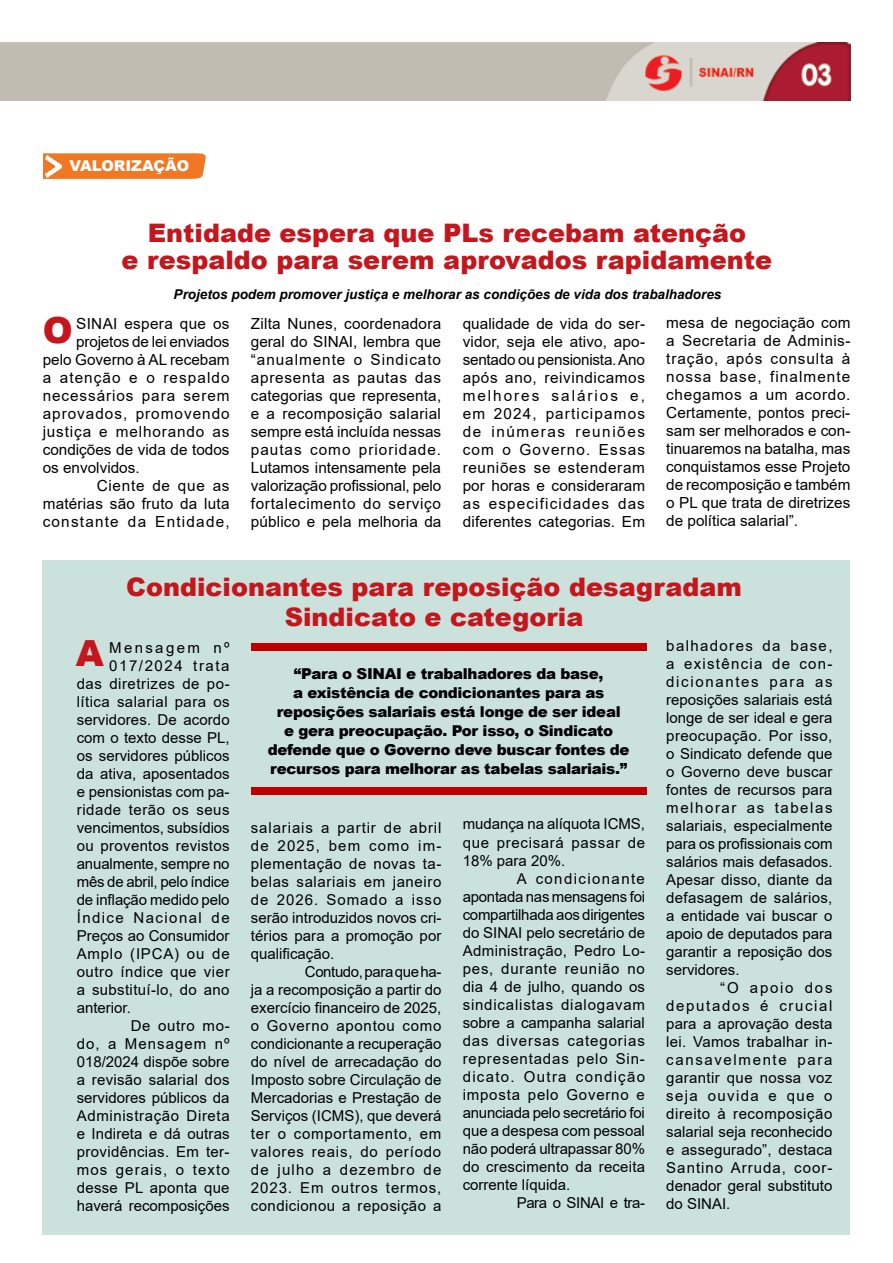
<style>
.page{position:relative;width:893px;height:1263px;background:#fff}
.page>*{position:absolute;margin:0;border:0;box-sizing:border-box;transform-origin:0 0}
.t1{font:900 36px "Arial";color:#c4161c}
.t2{font:900 25.5px/27px "Arial";color:#c4161c;text-align:center}
.t3{font:15.3px/18px "Arial";letter-spacing:.015em;color:#000;text-align:justify}
.t4{font:15.3px "Arial";letter-spacing:-.01em;color:#000}
.t5{font:15.3px "Arial";letter-spacing:.06em;color:#000}
.t6{font:15.3px "Arial";letter-spacing:.065em;color:#000}
.t7{font:15.3px "Arial";letter-spacing:.055em;color:#000}
.t8{font:15.3px "Arial";letter-spacing:.08em;color:#000}
.t9{font:15.3px "Arial";letter-spacing:.07em;color:#000}
.t10{font:15.3px "Arial";letter-spacing:.045em;color:#000}
.t11{font:15px/18px "Arial";letter-spacing:.005em;color:#000;text-align:justify}
.t12{font:900 15px/18.9px "Arial";letter-spacing:-.02em;color:#000;text-align:center}
.t13{font:15px "Arial";letter-spacing:.025em;color:#000}
.t14{font:15px "Arial";letter-spacing:.035em;color:#000}
.t15{font:15px "Arial";letter-spacing:.04em;color:#000}
.t16{font:15px "Arial";letter-spacing:-.015em;color:#000}
.t17{font:15px "Arial";letter-spacing:.03em;color:#000}
.t18{font:15px "Arial";letter-spacing:.095em;color:#000}
.t19{font:15px "Arial";letter-spacing:.075em;color:#000}
.t20{font:15px "Arial";letter-spacing:.05em;color:#000}
.t21{font:15px "Arial";letter-spacing:-.025em;color:#000}
.t22{font:15px "Arial";letter-spacing:.07em;color:#000}
.t23{font:15px "Arial";letter-spacing:.105em;color:#000}
.t24{font:900 15px "Arial";letter-spacing:-.005em;color:#fff}
.t25{font:15px "Arial";letter-spacing:.155em;color:#000}
.t26{font:15px "Arial";letter-spacing:.045em;color:#000}
.t27{font:italic 700 13.5px "Arial";color:#000}
</style>
<div class="page">
<img style="left:0;top:43px;width:850px;height:57px">
<div style="left:43px;top:154px;width:163px;height:25px;background:#f17722"></div>
<img style="left:46px;top:155px;width:16px;height:22px">
<div style="left:43px;top:560px;width:807px;height:674px;background:#cae1dc"></div>
<div style="left:251px;top:643px;width:395px;height:7px;background:#c00000"></div>
<div style="left:251px;top:788px;width:395px;height:7px;background:#c00000"></div>
<p class="t24" style="left:69px;top:155px;width:121px">VALORIZAÇÃO</p>
<h2 class="t2" style="left:122px;top:219px;width:652px">Entidade espera que PLs recebam atenção<br>e respaldo para serem aprovados rapidamente</h2>
<p class="t27" style="left:174px;top:285px;width:549px">Projetos podem promover justiça e melhorar as condições de vida dos trabalhadores</p>
<h1 class="t1" style="left:43px;top:304px;width:31px">O</h1>
<p class="t3" style="left:76px;top:314px;width:155px">SINAI espera que os</p>
<p class="t4" style="left:76px;top:331px;width:155px">projetos de lei enviados</p>
<p class="t3" style="left:43px;top:350px;width:188px">pelo Governo à AL recebam</p>
<p class="t9" style="left:43px;top:367px;width:188px">a atenção e o respaldo</p>
<p class="t5" style="left:43px;top:385px;width:188px">necessários para serem</p>
<p class="t6" style="left:43px;top:403px;width:188px">aprovados, promovendo</p>
<p class="t7" style="left:43px;top:421px;width:188px">justiça e melhorando as</p>
<p class="t3" style="left:43px;top:440px;width:188px">condições de vida de todos</p>
<p class="t3" style="left:43px;top:458px;width:98px">os envolvidos.</p>
<p class="t10" style="left:97px;top:475px;width:134px">Ciente de que as</p>
<p class="t3" style="left:43px;top:494px;width:188px">matérias são fruto da luta</p>
<p class="t8" style="left:43px;top:511px;width:189px">constante da Entidade,</p>
<p class="t3" style="left:251px;top:314px;width:192px">Zilta Nunes, coordenadora geral do SINAI, lembra que “anualmente o Sindicato apresenta as pautas das categorias que representa, e a recomposição salarial sempre está incluída nessas pautas como prioridade.<br>Lutamos intensamente pela valorização profissional, pelo fortalecimento do serviço público e pela melhoria da</p>
<p class="t3" style="left:463px;top:314px;width:184px">qualidade de vida do ser&shy;vidor, seja ele ativo, apo&shy;sentado ou pensionista. Ano após ano, reivindicamos melhores salários e, em 2024, participamos de inúmeras reuniões com o Governo. Essas reuniões se estenderam por horas e consideraram as especificidades das diferentes categorias. Em</p>
<p class="t3" style="left:666px;top:314px;width:186px">mesa de negociação com a Secretaria de Adminis&shy;tração, após consulta à nossa base, finalmente chegamos a um acordo.<br>Certamente, pontos preci&shy;sam ser melhorados e con&shy;tinuaremos na batalha, mas conquistamos esse Projeto de recomposição e também o PL que trata de diretrizes de política salarial”.</p>
<h2 class="t2" style="left:126px;top:571px;width:617px;line-height:30px">Condicionantes para reposição desagradam<br>Sindicato e categoria</h2>
<h1 class="t1" style="left:76px;top:627px;width:30px">A</h1>
<p class="t25" style="left:109px;top:637px;width:122px">Mensagem nº</p>
<p class="t23" style="left:109px;top:655px;width:122px">017/2024 trata</p>
<p class="t14" style="left:77px;top:673px;width:154px">das diretrizes de po-</p>
<p class="t17" style="left:77px;top:691px;width:154px">lítica salarial para os</p>
<p class="t11" style="left:77px;top:711px;width:154px">servidores. De acordo</p>
<p class="t11" style="left:77px;top:729px;width:154px">com o texto desse PL,</p>
<p class="t11" style="left:77px;top:747px;width:154px">os servidores públicos</p>
<p class="t11" style="left:77px;top:765px;width:154px">da ativa, aposentados</p>
<p class="t11" style="left:77px;top:783px;width:154px">e pensionistas com pa-</p>
<p class="t15" style="left:77px;top:799px;width:154px">ridade terão os seus</p>
<p class="t11" style="left:77px;top:819px;width:154px">vencimentos, subsídios</p>
<p class="t11" style="left:77px;top:837px;width:154px">ou proventos revistos</p>
<p class="t11" style="left:77px;top:855px;width:154px">anualmente, sempre no</p>
<p class="t16" style="left:77px;top:871px;width:154px">mês de abril, pelo índice</p>
<p class="t11" style="left:77px;top:891px;width:154px">de inflação medido pelo</p>
<p class="t18" style="left:77px;top:907px;width:154px">Índice Nacional de</p>
<p class="t11" style="left:77px;top:927px;width:154px">Preços ao Consumidor</p>
<p class="t20" style="left:77px;top:943px;width:154px">Amplo (IPCA) ou de</p>
<p class="t14" style="left:77px;top:961px;width:154px">outro índice que vier</p>
<p class="t13" style="left:77px;top:979px;width:154px">a substituí-lo, do ano</p>
<p class="t11" style="left:77px;top:999px;width:56px">anterior.</p>
<p class="t26" style="left:131px;top:1015px;width:100px">De outro mo-</p>
<p class="t22" style="left:77px;top:1033px;width:154px">do, a Mensagem nº</p>
<p class="t11" style="left:77px;top:1053px;width:154px">018/2024 dispõe sobre</p>
<p class="t11" style="left:77px;top:1071px;width:154px">a revisão salarial dos</p>
<p class="t11" style="left:77px;top:1089px;width:154px">servidores públicos da</p>
<p class="t15" style="left:77px;top:1105px;width:154px">Administração Direta</p>
<p class="t11" style="left:77px;top:1125px;width:154px">e Indireta e dá outras</p>
<p class="t13" style="left:77px;top:1141px;width:154px">providências. Em ter-</p>
<p class="t19" style="left:77px;top:1159px;width:154px">mos gerais, o texto</p>
<p class="t11" style="left:77px;top:1179px;width:154px">desse PL aponta que</p>
<p class="t11" style="left:77px;top:1197px;width:154px">haverá recomposições</p>
<p class="t12" style="left:268px;top:664px;width:363px">“Para o SINAI e trabalhadores da base,<br>a existência de condicionantes para as reposições salariais está longe de ser ideal<br>e gera preocupação. Por isso, o Sindicato defende que o Governo deve buscar fontes de recursos para melhorar as tabelas salariais.”</p>
<p class="t11" style="left:251px;top:818px;width:192px">salariais a partir de abril de 2025, bem como im&shy;plementação de novas ta&shy;belas salariais em janeiro de 2026. Somado a isso serão introduzidos novos cri&shy;térios para a promoção por qualificação.</p>
<p class="t11" style="left:251px;top:962px;width:192px;text-indent:54px">Contudo, para que ha&shy;ja a recomposição a partir do exercício financeiro de 2025, o Governo apontou como condicionante a recuperação do nível de arrecadação do Imposto sobre Circulação de Mercadorias e Prestação de Serviços (ICMS), que deverá ter o comportamento, em valores reais, do período de julho a dezembro de 2023. Em outros termos, condicionou a reposição a</p>
<p class="t11" style="left:463px;top:815px;width:184px">mudança na alíquota ICMS, que precisará passar de 18% para 20%.</p>
<p class="t11" style="left:463px;top:869px;width:184px;text-indent:54px">A condicionante apontada nas mensagens foi compartilhada aos dirigentes do SINAI pelo secretário de Administração, Pedro Lo&shy;pes, durante reunião no dia 4 de julho, quando os sindicalistas dialogavam sobre a campanha salarial das diversas categorias representadas pelo Sin&shy;dicato. Outra condição imposta pelo Governo e anunciada pelo secretário foi que a despesa com pessoal não poderá ultrapassar 80% do crescimento da receita corrente líquida.</p>
<p class="t21" style="left:517px;top:1192px;width:130px">Para o SINAI e tra-</p>
<p class="t11" style="left:666px;top:637px;width:168px">balhadores da base, a existência de con&shy;dicionantes para as reposições salariais está longe de ser ideal e gera preocupação. Por isso, o Sindicato defende que o Governo deve buscar fontes de recursos para melhorar as tabelas salariais, especialmente para os profissionais com salários mais defasados.<br>Apesar disso, diante da defasagem de salários, a entidade vai buscar o apoio de deputados para garantir a reposição dos servidores.</p>
<p class="t11" style="left:666px;top:979px;width:168px;text-indent:54px">“O apoio dos deputados é crucial para a aprovação desta lei. Vamos trabalhar in&shy;cansavelmente para garantir que nossa voz seja ouvida e que o direito à recomposição salarial seja reconhecido e assegurado”, destaca Santino Arruda, coor&shy;denador geral substituto do SINAI.</p>
</div>
